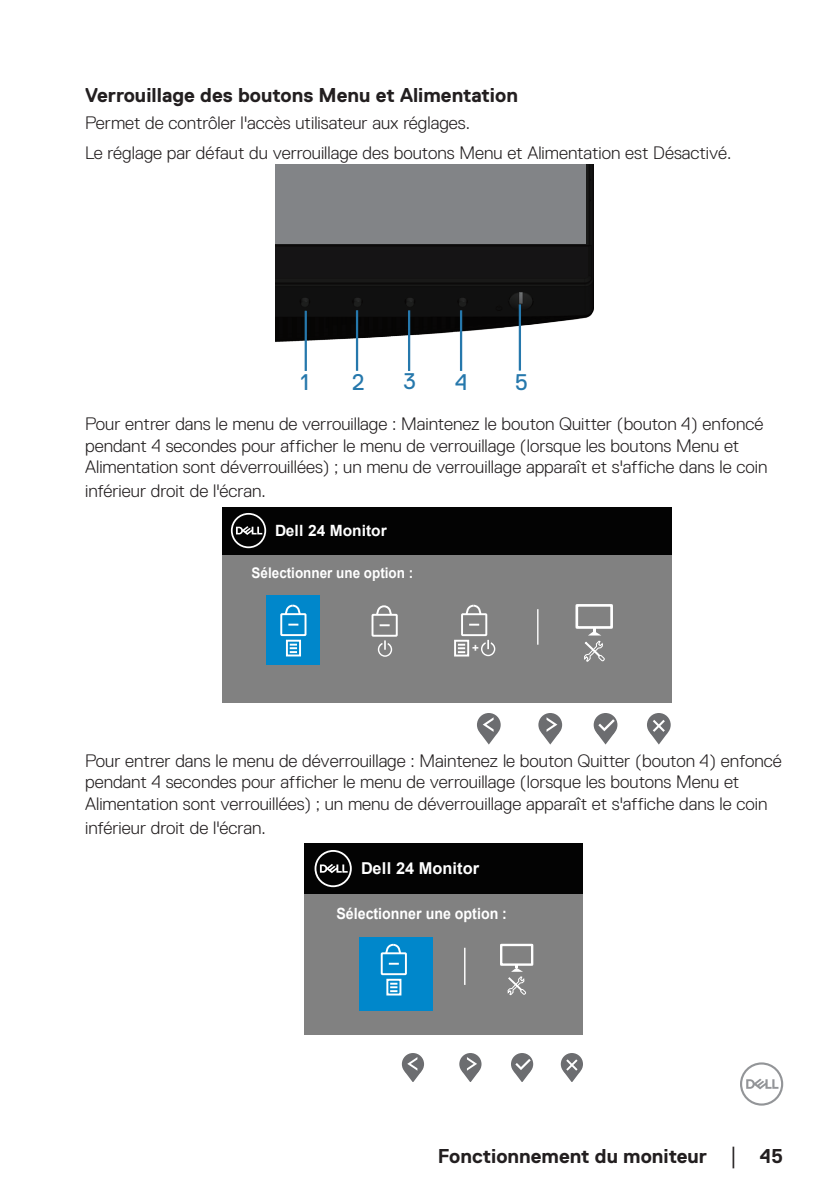
<style>
.page{position:relative;width:840px;height:1191px;background:#fff}
.page>*{position:absolute;margin:0;border:0;box-sizing:border-box;transform-origin:0 0}
.t1{font:22.6px "Dell Replica";color:#2678ac}
.Head3{font:700 20px "Dell Replica";color:#231f20}
.text{font:300 18px/21.6px "Dell Replica";color:#231f20}
.t2{font:700 16.4px "Arial";color:#fff}
.t3{font:700 15.6px "Arial";color:#fff}
.t4{font:700 15.4px "Arial";color:#fff;scale:.92 1}
.t5{font:700 14.6px "Arial";color:#fff;scale:.92 1}
.t6{font:700 11.6px "Arial";color:#fff}
.s1{font-family:"Times New Roman";font-weight:400;font-size:18px}
</style>
<div class="page">
<svg style="left:740px;top:1062px;width:42px;height:43px"></svg>
<img style="left:275px;top:165px;width:317px;height:191px">
<div style="left:275px;top:165px;width:310px;height:79px;background:#828487"></div>
<hr style="left:408px;top:310px;width:2px;height:61px;background:#2678ac">
<hr style="left:459px;top:310px;width:3px;height:61px;background:#2678ac">
<hr style="left:356px;top:310px;width:2px;height:61px;background:#2678ac">
<hr style="left:518px;top:304px;width:2px;height:66px;background:#2678ac">
<hr style="left:304px;top:311px;width:3px;height:60px;background:#2678ac">
<div style="left:221px;top:554px;width:450px;height:148px;background:#818181"></div>
<div style="left:222px;top:507px;width:449px;height:47px;background:#030303"></div>
<svg style="left:231px;top:513px;width:35px;height:35px"></svg>
<div style="left:371px;top:614px;width:26px;height:22px;border:2px solid #fff"></div>
<svg style="left:379px;top:624px;width:10px;height:2px"></svg>
<svg style="left:375px;top:605px;width:17px;height:12px"></svg>
<svg style="left:377px;top:640px;width:15px;height:17px"></svg>
<div style="left:461px;top:613px;width:26px;height:23px;border:2px solid #fff"></div>
<svg style="left:469px;top:623px;width:10px;height:2px"></svg>
<svg style="left:464px;top:604px;width:18px;height:12px"></svg>
<div style="left:454px;top:640px;width:15px;height:16px;border:2px solid #fff"></div>
<svg style="left:457px;top:643px;width:8px;height:10px"></svg>
<svg style="left:481px;top:640px;width:14px;height:16px"></svg>
<div style="left:266px;top:595px;width:54px;height:70px;background:#0087cb"></div>
<div style="left:280px;top:613px;width:26px;height:23px;border:2px solid #fff"></div>
<svg style="left:288px;top:623px;width:10px;height:2px"></svg>
<svg style="left:284px;top:604px;width:17px;height:12px"></svg>
<div style="left:286px;top:639px;width:15px;height:17px;border:2px solid #fff"></div>
<svg style="left:289px;top:643px;width:8px;height:10px"></svg>
<hr style="left:537px;top:609px;width:1px;height:35px;background:#fff">
<svg style="left:476px;top:713px;width:24px;height:23px"></svg>
<div style="left:538px;top:713px;width:24px;height:23px;background:#6c6d70;border-radius:50%"></div>
<svg style="left:479px;top:717px;width:18px;height:27px"></svg>
<svg style="left:593px;top:713px;width:24px;height:23px"></svg>
<svg style="left:595px;top:716px;width:22px;height:28px"></svg>
<svg style="left:646px;top:713px;width:24px;height:23px"></svg>
<svg style="left:649px;top:717px;width:18px;height:27px"></svg>
<svg style="left:541px;top:717px;width:18px;height:27px"></svg>
<div style="left:575px;top:604px;width:37px;height:25px;border:3px solid #fff"></div>
<svg style="left:583px;top:628px;width:22px;height:34px"></svg>
<div style="left:304px;top:894px;width:278px;height:140px;background:#818181"></div>
<div style="left:305px;top:843px;width:277px;height:50px;background:#030303"></div>
<svg style="left:314px;top:850px;width:37px;height:37px"></svg>
<div style="left:359px;top:937px;width:73px;height:73px;background:#0087cb"></div>
<hr style="left:464px;top:947px;width:1px;height:38px;background:#fff">
<div style="left:380px;top:952px;width:26px;height:23px;border:2px solid #fff"></div>
<svg style="left:388px;top:962px;width:10px;height:2px"></svg>
<svg style="left:384px;top:943px;width:17px;height:12px"></svg>
<div style="left:386px;top:978px;width:15px;height:17px;border:2px solid #fff"></div>
<svg style="left:390px;top:982px;width:7px;height:10px"></svg>
<svg style="left:401px;top:1053px;width:23px;height:22px"></svg>
<div style="left:459px;top:1053px;width:22px;height:22px;background:#6c6d70;border-radius:50%"></div>
<svg style="left:404px;top:1057px;width:17px;height:24px"></svg>
<svg style="left:510px;top:1053px;width:23px;height:22px"></svg>
<svg style="left:512px;top:1056px;width:20px;height:25px"></svg>
<svg style="left:560px;top:1053px;width:22px;height:22px"></svg>
<svg style="left:563px;top:1057px;width:17px;height:24px"></svg>
<svg style="left:461px;top:1057px;width:17px;height:24px"></svg>
<div style="left:499px;top:943px;width:34px;height:22px;border:2px solid #fff"></div>
<svg style="left:507px;top:965px;width:19px;height:30px"></svg>
<p class="Head3" style="left:85px;top:84px;width:434px">Verrouillage des boutons Menu et Alimentation</p>
<p class="text" style="left:85px;top:112px;width:386px">Permet de contrôler l'accès utilisateur aux réglages.</p>
<p class="text" style="left:85px;top:142px;width:647px">Le réglage par défaut du verrouillage des boutons Menu et Alimentation est Désactivé.</p>
<p class="t1" style="left:300px;top:370px;width:10px">1</p>
<p class="t1" style="left:352px;top:369px;width:14px">2</p>
<p class="t1" style="left:403px;top:369px;width:14px">3</p>
<p class="t1" style="left:455px;top:369px;width:14px">4</p>
<p class="t1" style="left:514px;top:369px;width:15px">5</p>
<p class="text" style="left:85px;top:413px;width:683px">Pour entrer dans le menu de verrouillage : Maintenez le bouton Quitter (bouton 4) enfoncé pendant 4 secondes pour afficher le menu de verrouillage (lorsque les boutons Menu et<br>Alimentation sont déverrouillées) ; un menu de verrouillage apparaît et s'affiche dans le coin</p>
<p class="text" style="left:85px;top:480px;width:182px">inférieur droit de l'écran.</p>
<p class="t3" style="left:275px;top:519px;width:113px">Dell 24 Monitor</p>
<p class="t5" style="left:251px;top:563px;width:177px">Sélectionner une option :</p>
<p class="t6" style="left:472px;top:640px;width:8px">+</p>
<p class="text" style="left:85px;top:750px;width:697px">Pour entrer dans le menu de déverrouillage : Maintenez le bouton Quitter (bouton 4) enfoncé pendant 4 secondes pour afficher le menu de verrouillage (lorsque les boutons Menu et<br>Alimentation sont verrouillées) ; un menu de déverrouillage apparaît et s'affiche dans le coin</p>
<p class="text" style="left:85px;top:817px;width:182px">inférieur droit de l'écran.</p>
<p class="t2" style="left:361px;top:856px;width:119px">Dell 24 Monitor</p>
<p class="t4" style="left:336px;top:902px;width:187px">Sélectionner une option :</p>
<p class="Head3" style="left:437px;top:1144px;width:347px">Fonctionnement du moniteur <span class="s1">│</span> 45</p>
</div>
